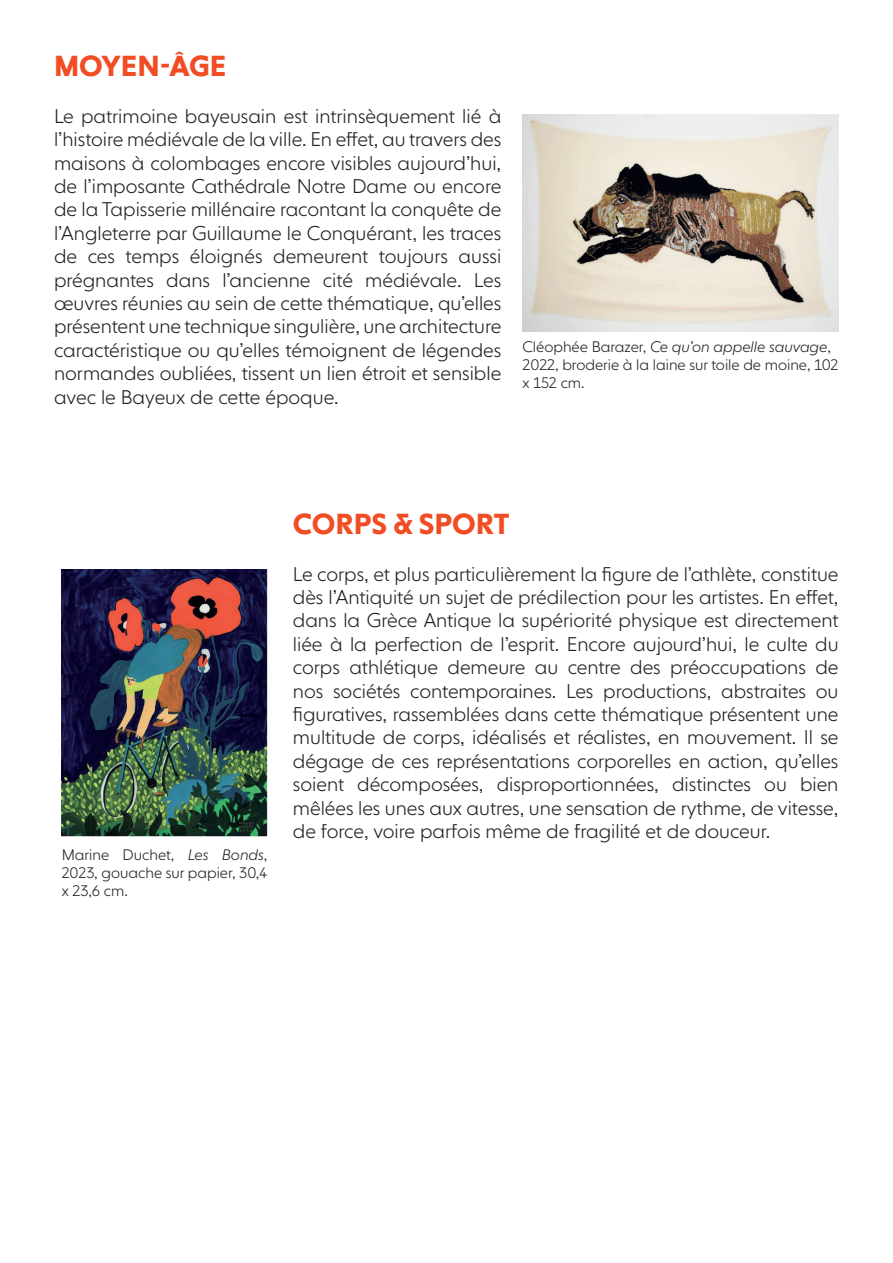
<style>
.page{position:relative;width:893px;height:1263px;background:#fff}
.page>*{position:absolute;margin:0;border:0;box-sizing:border-box;transform-origin:0 0}
.t1{font:700 28.5px "NEXT Book Pan";color:#f04d25}
.t2{font:100 19.5px/23.4px "NEXT Book Pan";color:#231f20;text-align:justify}
.t3{font:100 15px/18px "NEXT Book Pan";color:#231f20}
.s1{font-style:italic}
</style>
<div class="page">
<img style="left:522px;top:115px;width:317px;height:216px">
<img style="left:62px;top:569px;width:205px;height:267px">
<h1 class="t1" style="left:54px;top:49px;width:174px">MOYEN-ÂGE</h1>
<p class="t2" style="left:54px;top:105px;width:449px">Le patrimoine bayeusain est intrinsèquement lié à l’histoire médiévale de la ville. En effet, au travers des maisons à colombages encore visibles aujourd’hui, de l’imposante Cathédrale Notre Dame ou encore de la Tapisserie millénaire racontant la conquête de l’Angleterre par Guillaume le Conquérant, les traces de ces temps éloignés demeurent toujours aussi prégnantes dans l’ancienne cité médiévale. Les œuvres réunies au sein de cette thématique, qu’elles présentent une technique singulière, une architecture caractéristique ou qu’elles témoignent de légendes normandes oubliées, tissent un lien étroit et sensible avec le Bayeux de cette époque.</p>
<p class="t3" style="left:522px;top:338px;width:317px">Cléophée Barazer, <span class="s1">Ce qu’on appelle sauvage</span>,<br>2022, broderie à la laine sur toile de moine, 102 x 152 cm.</p>
<p class="t3" style="left:62px;top:846px;width:207px;text-align:justify">Marine Duchet, <span class="s1">Les Bonds</span>, 2023, gouache sur papier, 30,4 x 23,6 cm.</p>
<h1 class="t1" style="left:293px;top:507px;width:218px">CORPS &amp; SPORT</h1>
<p class="t2" style="left:293px;top:563px;width:547px">Le corps, et plus particulièrement la figure de l’athlète, constitue dès l’Antiquité un sujet de prédilection pour les artistes. En effet, dans la Grèce Antique la supériorité physique est directement liée à la perfection de l’esprit. Encore aujourd’hui, le culte du corps athlétique demeure au centre des préoccupations de nos sociétés contemporaines. Les productions, abstraites ou figuratives, rassemblées dans cette thématique présentent une multitude de corps, idéalisés et réalistes, en mouvement. Il se dégage de ces représentations corporelles en action, qu’elles soient décomposées, disproportionnées, distinctes ou bien mêlées les unes aux autres, une sensation de rythme, de vitesse, de force, voire parfois même de fragilité et de douceur.</p>
</div>
